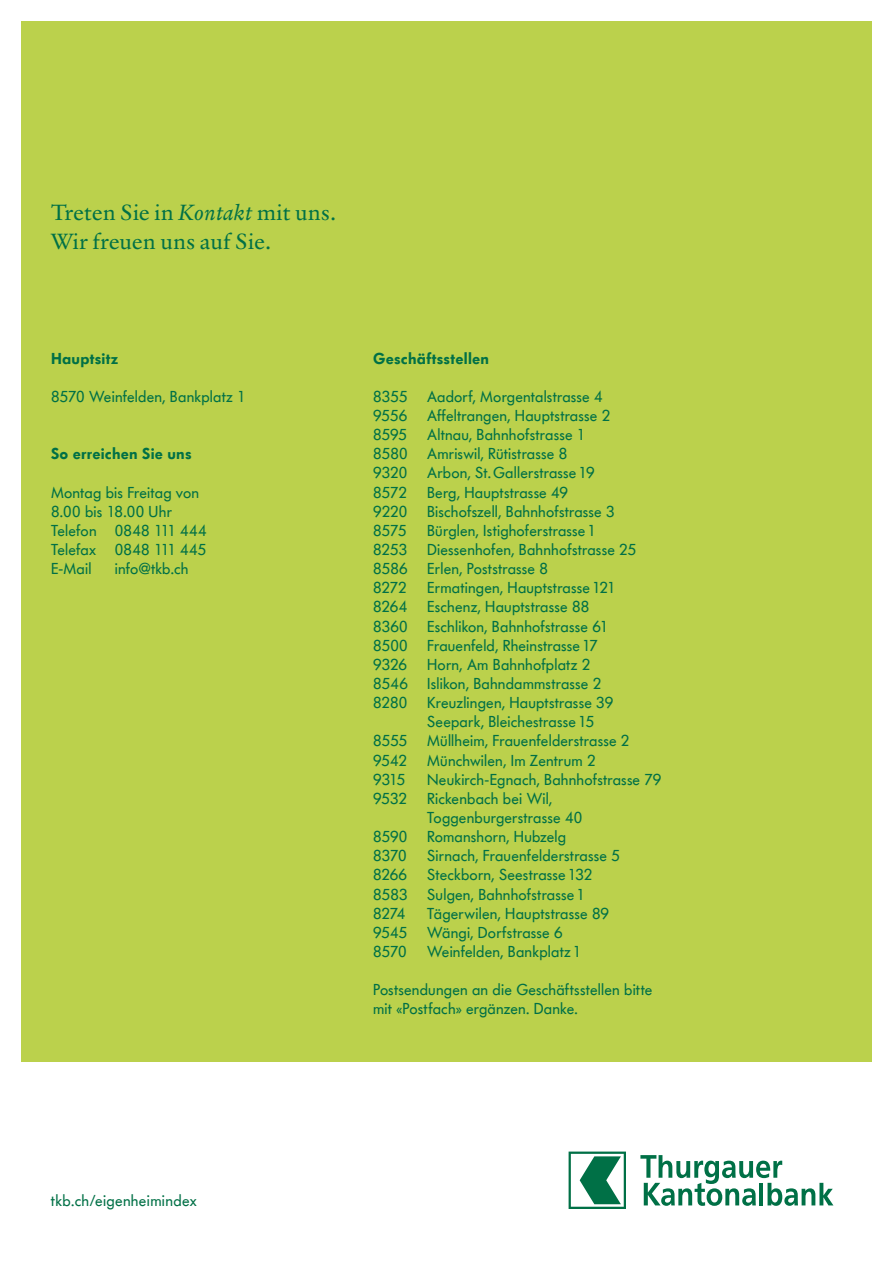
<style>
.page{position:relative;width:893px;height:1263px;background:#fff}
.page>*{position:absolute;margin:0;border:0;box-sizing:border-box;transform-origin:0 0}
.t1{font:22.5px/28.7px "Verdigris MVB Pro Text";letter-spacing:.01em;color:#007046}
.t2{font:15.75px/19.2px "Futura BQ";letter-spacing:.015em;color:#007046}
.t3{font:600 15.75px "Futura BQ";letter-spacing:.015em;color:#007046}
.s1{font-style:italic}
</style>
<div class="page">
<div style="left:21px;top:21px;width:851px;height:1041px;background:#bbd14c"></div>
<svg style="left:569px;top:1151px;width:57px;height:58px"></svg>
<svg style="left:640px;top:1155px;width:193px;height:51px"></svg>
<h1 class="t1" style="left:51px;top:197px;width:287px">Treten Sie in <span class="s1">Kontakt</span> mit uns.<br>Wir freuen uns auf Sie.</h1>
<p class="t3" style="left:51px;top:348px;width:69px">Hauptsitz</p>
<p class="t2" style="left:51px;top:387px;width:196px">8570 Weinfelden, Bankplatz 1</p>
<p class="t3" style="left:51px;top:443px;width:142px">So erreichen Sie uns</p>
<p class="t2" style="left:51px;top:482px;width:157px">Montag bis Freitag von<br>8.00 bis 18.00 Uhr<br>Telefon 0848 111 444<br>Telefax 0848 111 445<br>E-Mail</p>
<p class="t2" style="left:115px;top:559px;width:75px">info@tkb.ch</p>
<p class="t3" style="left:373px;top:348px;width:117px">Geschäftsstellen</p>
<p class="t2" style="left:373px;top:387px;width:231px">8355 Aadorf, Morgentalstrasse 4<br>9556</p>
<p class="t2" style="left:427px;top:406px;width:185px">Affeltrangen, Hauptstrasse 2</p>
<p class="t2" style="left:373px;top:425px;width:214px;text-indent:54px">Altnau, Bahnhofstrasse 1<br>8580 Amriswil, Rütistrasse 8<br>9320</p>
<p class="t2" style="left:373px;top:425px;width:35px">8595</p>
<p class="t2" style="left:427px;top:463px;width:169px">Arbon, St.Gallerstrasse19</p>
<p class="t2" style="left:373px;top:482px;width:35px">8572</p>
<p class="t2" style="left:427px;top:482px;width:143px">Berg, Hauptstrasse 49</p>
<p class="t2" style="left:373px;top:502px;width:36px">9220</p>
<p class="t2" style="left:427px;top:502px;width:189px">Bischofszell, Bahnhofstrasse 3</p>
<p class="t2" style="left:373px;top:521px;width:35px">8575</p>
<p class="t2" style="left:427px;top:521px;width:170px">Bürglen, Istighoferstrasse 1</p>
<p class="t2" style="left:373px;top:540px;width:36px">8253</p>
<p class="t2" style="left:373px;top:540px;width:265px;text-indent:54px">Diessenhofen, Bahnhofstrasse 25<br>8586 Erlen, Poststrasse 8<br>8272</p>
<p class="t2" style="left:427px;top:578px;width:190px">Ermatingen, Hauptstrasse121</p>
<p class="t2" style="left:373px;top:597px;width:237px;text-indent:54px">Eschenz, Hauptstrasse 88<br>8360 Eschlikon, Bahnhofstrasse 61<br>8500 Frauenfeld, Rheinstrasse17<br>9326</p>
<p class="t2" style="left:373px;top:597px;width:36px">8264</p>
<p class="t2" style="left:373px;top:655px;width:230px;text-indent:54px">Horn, Am Bahnhofplatz 2<br>8546 Islikon, Bahndammstrasse 2<br>8280</p>
<p class="t2" style="left:427px;top:693px;width:188px">Kreuzlingen, Hauptstrasse 39</p>
<p class="t2" style="left:427px;top:712px;width:169px">Seepark, Bleichestrasse 15</p>
<p class="t2" style="left:373px;top:731px;width:258px">8555 Müllheim, Frauenfelderstrasse 2</p>
<p class="t2" style="left:373px;top:750px;width:35px">9542</p>
<p class="t2" style="left:427px;top:750px;width:170px">Münchwilen, Im Zentrum 2</p>
<p class="t2" style="left:373px;top:769px;width:34px">9315</p>
<p class="t2" style="left:427px;top:769px;width:236px">Neukirch-Egnach, Bahnhofstrasse 79</p>
<p class="t2" style="left:373px;top:789px;width:35px">9532</p>
<p class="t2" style="left:427px;top:789px;width:157px">Rickenbach bei Wil,<br>Toggenburgerstrasse 40</p>
<p class="t2" style="left:373px;top:827px;width:36px">8590</p>
<p class="t2" style="left:427px;top:827px;width:140px">Romanshorn, Hubzelg</p>
<p class="t2" style="left:373px;top:846px;width:35px">8370</p>
<p class="t2" style="left:427px;top:846px;width:194px">Sirnach, Frauenfelderstrasse 5</p>
<p class="t2" style="left:373px;top:865px;width:36px">8266</p>
<p class="t2" style="left:373px;top:865px;width:221px;text-indent:54px">Steckborn, Seestrasse132<br>8583 Sulgen, Bahnhofstrasse1<br>8274</p>
<p class="t2" style="left:427px;top:903px;width:184px">Tägerwilen, Hauptstrasse 89</p>
<p class="t2" style="left:373px;top:923px;width:36px">9545</p>
<p class="t2" style="left:427px;top:923px;width:137px">Wängi, Dorfstrasse 6</p>
<p class="t2" style="left:373px;top:942px;width:35px">8570</p>
<p class="t2" style="left:427px;top:942px;width:156px">Weinfelden, Bankplatz1</p>
<p class="t2" style="left:373px;top:980px;width:281px">Postsendungen an die Geschäftsstellen bitte mit «Postfach» ergänzen. Danke.</p>
<p class="t2" style="left:51px;top:1190px;width:147px">tkb.ch/eigenheimindex</p>
</div>
